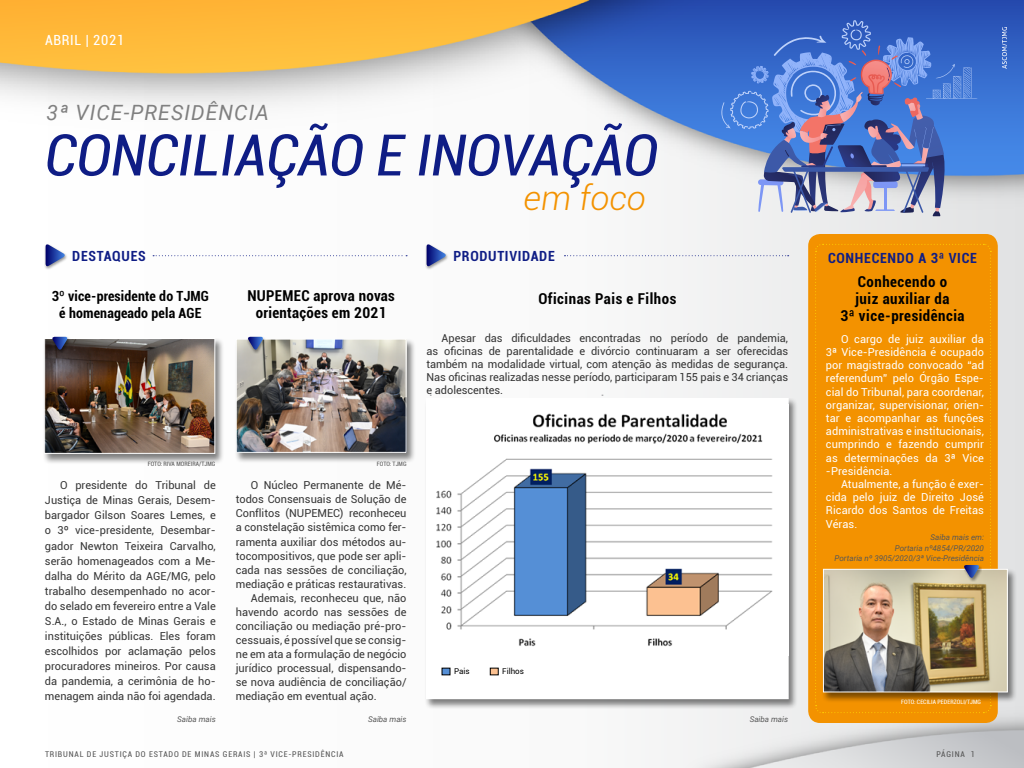
<style>
.page{position:relative;width:1024px;height:768px;background:#fff}
.page>*{position:absolute;margin:0;border:0;box-sizing:border-box;transform-origin:0 0}
.t1{font:italic condensed 57.4px "Roboto";color:#0f1d85}
.t2{font:italic 300 34px "Roboto";color:#f39200}
.t3{font:italic 21.1px "Roboto";letter-spacing:.05em;color:#808080}
.t4{font:700 condensed 15px/17px "Roboto";letter-spacing:.035em;color:#000;text-align:center}
.t5{font:700 condensed 14px/17px "Roboto";letter-spacing:.01em;color:#000;text-align:center}
.t6{font:700 condensed 14px "Roboto";letter-spacing:.05em;color:#0f1d85}
.t7{font:condensed 14px "Roboto";letter-spacing:.05em;color:#fff}
.t8{font:11px/15.1px "Roboto";color:#363636;text-align:justify}
.t9{font:11px/13.2px "Roboto";letter-spacing:.005em;color:#fff;text-align:justify}
.t10{font:italic 8px/11.6px "Roboto";color:#575757;text-align:right}
.t11{font:condensed 8px "Roboto";letter-spacing:.1em;color:#575757}
.t12{font:8px "Roboto";color:#000}
.t13{font:condensed 6px "Roboto";letter-spacing:.01em;color:#575757}
.t14{font:condensed 6px "Roboto";letter-spacing:.01em;color:#fff}
</style>
<div class="page">
<img style="left:0;top:0;width:1024px;height:768px">
<svg style="left:721px;top:20px;width:257px;height:196px;background:#6a85c7"></svg>
<svg style="left:1002px;top:27px;width:5px;height:42px"></svg>
<svg style="left:564px;top:255px;width:225px;height:1px"></svg>
<div style="left:808px;top:234px;width:190px;height:489px;background:#f39200;border-radius:12px"></div>
<div style="left:234px;top:338px;width:182px;height:126px;background:#000;opacity:.5"></div>
<img style="left:238px;top:341px;width:167px;height:110px">
<div style="left:236px;top:339px;width:171px;height:114px;border:1px solid #fff"></div>
<div style="left:246px;top:336px;width:20px;height:18px;background:#000;opacity:.42"></div>
<svg style="left:247px;top:337px;width:17px;height:14px"></svg>
<svg style="left:153px;top:255px;width:254px;height:1px"></svg>
<div style="left:44px;top:243px;width:24px;height:27px;background:#000;opacity:.42"></div>
<svg style="left:46px;top:244px;width:21px;height:24px"></svg>
<div style="left:425px;top:243px;width:24px;height:27px;background:#000;opacity:.42"></div>
<svg style="left:427px;top:244px;width:21px;height:24px"></svg>
<div style="left:43px;top:338px;width:182px;height:126px;background:#000;opacity:.5"></div>
<img style="left:46px;top:340px;width:167px;height:112px">
<div style="left:44px;top:338px;width:171px;height:116px;border:1px solid #fff"></div>
<div style="left:51px;top:336px;width:19px;height:18px;background:#372d2b"></div>
<svg style="left:51px;top:337px;width:18px;height:14px"></svg>
<div style="left:821px;top:569px;width:196px;height:134px;background:#000;opacity:.5"></div>
<img style="left:991px;top:571px;width:15px;height:119px">
<svg style="left:815px;top:244px;width:176px;height:469px"></svg>
<div style="left:425px;top:398px;width:373px;height:312px;background:#000;opacity:.5"></div>
<div style="left:427px;top:398px;width:361px;height:301px;background:#fff"></div>
<img style="left:436px;top:413px;width:337px;height:234px">
<div style="left:442px;top:668px;width:8px;height:7px;background:#558fd6"></div>
<div style="left:490px;top:668px;width:8px;height:7px;background:#fcc191"></div>
<div style="left:490px;top:668px;width:9px;height:7px;border:1px solid #000"></div>
<p class="t7" style="left:45px;top:30px;width:81px">ABRIL | 2021</p>
<h3 class="t3" style="left:46px;top:98px;width:224px">3ª VICE-PRESIDÊNCIA</h3>
<h1 class="t1" style="left:45px;top:115px;width:614px">CONCILIAÇÃO E INOVAÇÃO</h1>
<h2 class="t2" style="left:524px;top:175px;width:124px">em foco</h2>
<p class="t6" style="left:72px;top:246px;width:75px">DESTAQUES</p>
<p class="t5" style="left:52px;top:287px;width:159px">3º vice-presidente do TJMG é homenageado pela AGE</p>
<h3 class="t4" style="left:247px;top:287px;width:149px">NUPEMEC aprova novas orientações em 2021</h3>
<p class="t6" style="left:453px;top:246px;width:60px">PRODUTIVIDADE</p>
<h3 class="t4" style="left:538px;top:289px;width:139px">Oficinas Pais e Filhos</h3>
<p class="t8" style="left:427px;top:331px;width:363px;line-height:13.2px;text-indent:15px">Apesar das dificuldades encontradas no período de pandemia, as oficinas de parentalidade e divórcio continuaram a ser oferecidas também na modalidade virtual, com atenção às medidas de segurança.<br>Nas oficinas realizadas nesse período, participaram 155 pais e 34 crianças e adolescentes.</p>
<p class="t13" style="left:148px;top:460px;width:68px">FOTO: RIVA MOREIRA/TJMG</p>
<p class="t13" style="left:377px;top:460px;width:31px">FOTO: TJMG</p>
<p class="t8" style="left:45px;top:477px;width:172px;text-indent:15px">O presidente do Tribunal de Justiça de Minas Gerais, Desem&shy;bargador Gilson Soares Lemes, e o 3º vice-presidente, Desembar&shy;gador Newton Teixeira Carvalho, serão homenageados com a Me&shy;dalha do Mérito da AGE/MG, pelo trabalho desempenhado no acor&shy;do selado em fevereiro entre a Vale S.A., o Estado de Minas Gerais e instituições públicas. Eles foram escolhidos por aclamação pelos procuradores mineiros. Por causa da pandemia, a cerimônia de ho&shy;menagem ainda não foi agendada.</p>
<p class="t8" style="left:251px;top:477px;width:157px">O Núcleo Permanente de Mé-</p>
<p class="t8" style="left:236px;top:491px;width:172px">todos Consensuais de Solução de</p>
<p class="t8" style="left:236px;top:506px;width:172px">Conflitos (NUPEMEC) reconheceu</p>
<p class="t8" style="left:236px;top:520px;width:172px">a constelação sistêmica como fer-</p>
<p class="t8" style="left:236px;top:534px;width:172px">ramenta auxiliar dos métodos au-</p>
<p class="t8" style="left:236px;top:548px;width:172px">tocompositivos, que pode ser apli-</p>
<p class="t8" style="left:236px;top:562px;width:172px">cada nas sessões de conciliação,</p>
<p class="t8" style="left:236px;top:576px;width:172px">mediação e práticas restaurativas.</p>
<p class="t8" style="left:251px;top:590px;width:157px">Ademais, reconheceu que, não</p>
<p class="t8" style="left:236px;top:604px;width:172px">havendo acordo nas sessões de</p>
<p class="t8" style="left:236px;top:618px;width:172px">conciliação ou mediação pré-pro-</p>
<p class="t8" style="left:236px;top:632px;width:172px">cessuais, é possível que se consig-</p>
<p class="t8" style="left:236px;top:646px;width:172px">ne em ata a formulação de negócio</p>
<p class="t8" style="left:236px;top:660px;width:172px">jurídico processual, dispensando-</p>
<p class="t8" style="left:236px;top:675px;width:172px">se nova audiência de conciliação/</p>
<p class="t8" style="left:236px;top:689px;width:143px">mediação em eventual ação.</p>
<p class="t12" style="left:454px;top:666px;width:17px">Pais</p>
<p class="t12" style="left:502px;top:666px;width:23px">Filhos</p>
<p class="t10" style="left:177px;top:713px;width:40px">Saiba mais</p>
<p class="t10" style="left:368px;top:713px;width:40px">Saiba mais</p>
<p class="t10" style="left:750px;top:713px;width:40px">Saiba mais</p>
<p class="t6" style="left:828px;top:248px;width:150px">conhecendo a 3ª vice</p>
<h3 class="t4" style="left:840px;top:272px;width:126px">Conhecendo o<br>juiz auxiliar da<br>3ª vice-presidência</h3>
<p class="t9" style="left:826px;top:332px;width:160px;text-indent:15px">O cargo de juiz auxiliar da 3ª Vice-Presidência é ocupado por magistrado convocado “ad referendum” pelo Órgão Espe&shy;cial do Tribunal, para coordenar, organizar, supervisionar, orien&shy;tar e acompanhar as funções administrativas e institucionais, cumprindo e fazendo cumprir as determinações da 3ª Vice -Presidência.</p>
<p class="t9" style="left:826px;top:477px;width:159px;text-indent:15px">Atualmente, a função é exer&shy;cida pelo juiz de Direito José Ricardo dos Santos de Freitas Véras.</p>
<p class="t10" style="left:895px;top:531px;width:91px">Saiba mais em:<br>Portaria nº4854/PR/2020</p>
<p class="t10" style="left:835px;top:552px;width:151px">Portaria nº 3905/2020/3ª Vice-Presidência</p>
<p class="t14" style="left:901px;top:697px;width:81px">FOTO: CECILIA PEDERZOLI/TJMG</p>
<p class="t11" style="left:45px;top:749px;width:300px">TRIBUNAL DE JUSTIÇA DO ESTADO DE MINAS GERAIS | 3ª VICE-PRESIDÊNCIA</p>
<p class="t11" style="left:937px;top:749px;width:40px">PÁGINA 1</p>
</div>
